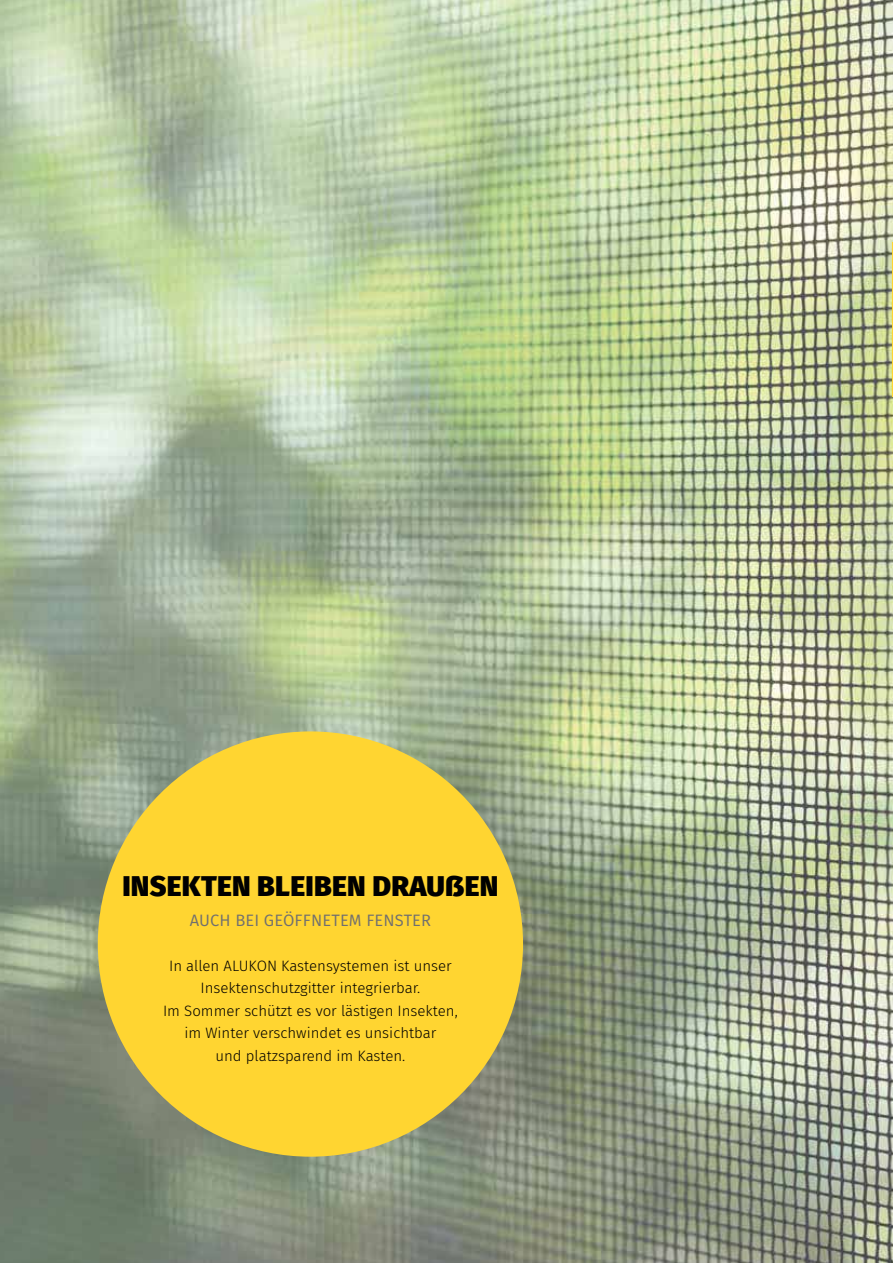
<style>
.page{position:relative;width:893px;height:1263px;background:#fff}
.page>*{position:absolute;margin:0;border:0;box-sizing:border-box;transform-origin:0 0}
.t1{font:800 28.5px "Fira Sans";letter-spacing:.01em;color:#000}
.t2{font:16.5px "Fira Sans";letter-spacing:.01em;color:#706f6f}
.t3{font:300 15px/22.5px "Fira Sans";color:#000;text-align:center}
</style>
<div class="page">
<img style="left:0;top:0;width:893px;height:1263px">
<div style="left:98px;top:731px;width:425px;height:426px;background:#ffd531;border-radius:50%"></div>
<hr style="left:892px;top:242px;width:1px;height:155px;background:#ffd531">
<h1 class="t1" style="left:122px;top:860px;width:378px">INSEKTEN BLEIBEN DRAUẞEN</h1>
<p class="t2" style="left:190px;top:908px;width:243px">AUCH BEI GEÖFFNETEM FENSTER</p>
<p class="t3" style="left:163px;top:954px;width:296px">In allen ALUKON Kastensystemen ist unser Insektenschutzgitter integrierbar.<br>Im Sommer schützt es vor lästigen Insekten, im Winter verschwindet es unsichtbar<br>und platzsparend im Kasten.</p>
</div>
